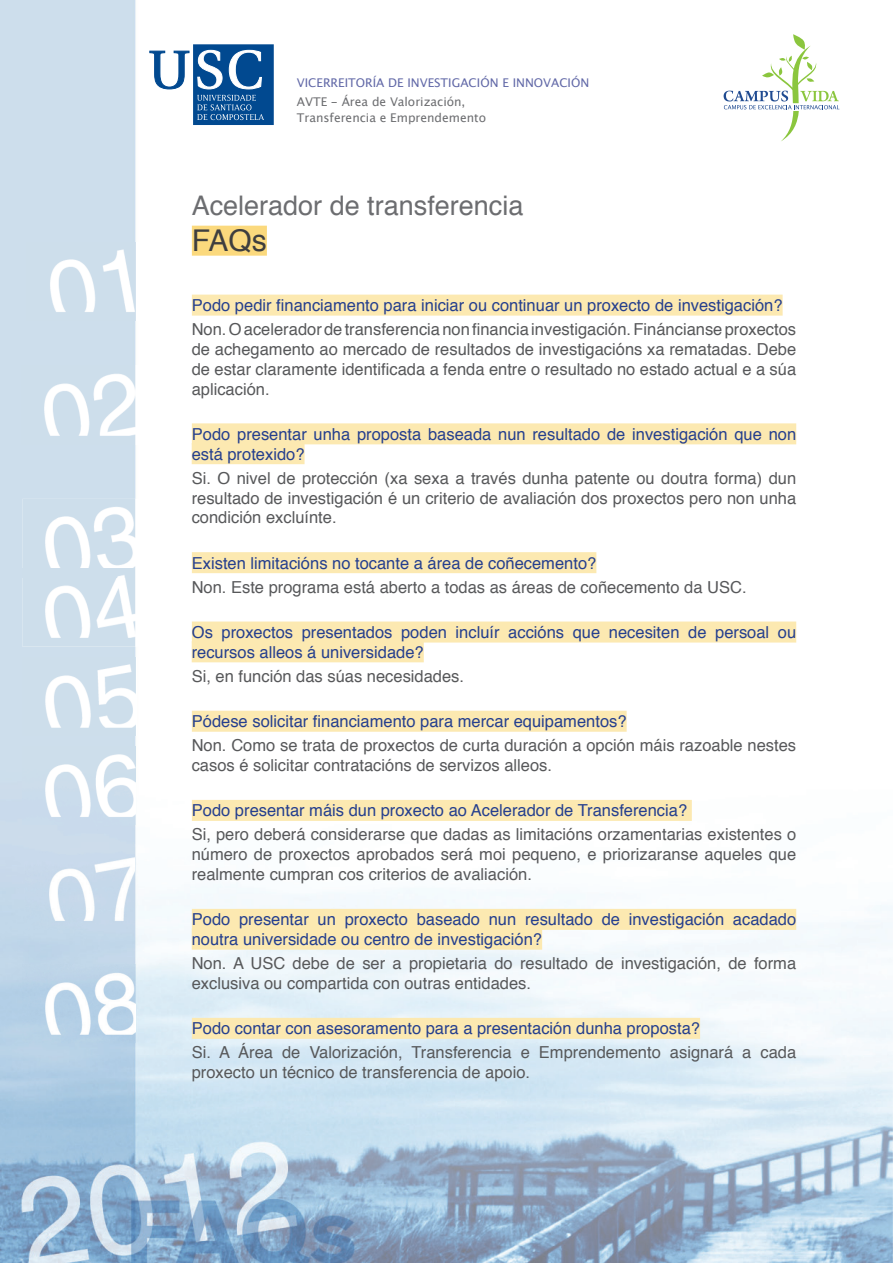
<style>
.page{position:relative;width:893px;height:1263px;background:#fff}
.page>*{position:absolute;margin:0;border:0;box-sizing:border-box;transform-origin:0 0}
.t1{font:30px "Helvetica";color:#3e3e3f}
.t2{font:27px "Helvetica";color:#6c6d70}
.t3{font:16.5px/19.8px "Helvetica";color:#57585a;text-align:justify}
.t4{font:16.5px/19.8px "Helvetica";color:#253f8e}
.t5{font:12px/16.2px "Lucida Grande";color:#6c6d70}
.t6{font:12px "Lucida Grande";color:#6168a7}
</style>
<div class="page">
<img style="left:0;top:0;width:893px;height:1263px">
<div style="left:193px;top:44px;width:81px;height:81px;background:#014990"></div>
<svg style="left:150px;top:51px;width:40px;height:38px"></svg>
<svg style="left:197px;top:50px;width:26px;height:39px"></svg>
<svg style="left:229px;top:50px;width:33px;height:39px"></svg>
<svg style="left:197px;top:95px;width:67px;height:25px"></svg>
<svg style="left:724px;top:34px;width:115px;height:107px"></svg>
<div style="left:192px;top:295px;width:591px;height:21px;background:#fce9b1"></div>
<div style="left:192px;top:423px;width:604px;height:21px;background:#fce9b1"></div>
<div style="left:192px;top:443px;width:113px;height:21px;background:#fce9b1"></div>
<div style="left:192px;top:552px;width:404px;height:21px;background:#fce9b1"></div>
<div style="left:192px;top:621px;width:604px;height:21px;background:#fce9b1"></div>
<div style="left:192px;top:641px;width:232px;height:21px;background:#fce9b1"></div>
<div style="left:192px;top:711px;width:435px;height:21px;background:#fce9b1"></div>
<div style="left:192px;top:800px;width:500px;height:21px;background:#fce9b1"></div>
<div style="left:192px;top:909px;width:604px;height:21px;background:#fce9b1"></div>
<div style="left:192px;top:929px;width:350px;height:21px;background:#fce9b1"></div>
<div style="left:192px;top:1018px;width:508px;height:21px;background:#fce9b1"></div>
<img style="left:27px;top:242px;width:130px;height:79px">
<img style="left:21px;top:366px;width:130px;height:78px">
<img style="left:22px;top:499px;width:130px;height:69px">
<img style="left:22px;top:577px;width:130px;height:69px">
<img style="left:22px;top:568px;width:130px;height:9px">
<img style="left:22px;top:657px;width:114px;height:79px">
<img style="left:22px;top:746px;width:114px;height:79px">
<img style="left:26px;top:851px;width:109px;height:79px">
<img style="left:22px;top:964px;width:113px;height:79px">
<div style="left:192px;top:226px;width:75px;height:30px;background:#fbd97d"></div>
<p class="t6" style="left:297px;top:75px;width:294px">VICERREITORÍA DE INVESTIGACIÓN E INNOVACIÓN</p>
<p class="t5" style="left:297px;top:94px;width:191px">AVTE - Área de Valorización,<br>Transferencia e Emprendemento</p>
<h2 class="t2" style="left:192px;top:185px;width:333px">Acelerador de transferencia</h2>
<h1 class="t1" style="left:192px;top:217px;width:77px">FAQs</h1>
<p class="t4" style="left:192px;top:296px;width:592px">Podo pedir financiamento para iniciar ou continuar un proxecto de investigación?</p>
<p class="t3" style="left:192px;top:320px;width:606px">Non. O acelerador de transferencia non financia investigación. Fináncianse proxectos de achegamento ao mercado de resultados de investigacións xa rematadas. Debe de estar claramente identificada a fenda entre o resultado no estado actual e a súa aplicación.</p>
<p class="t4" style="left:192px;top:425px;width:606px">Podo presentar unha proposta baseada nun resultado de investigación que non está protexido?</p>
<p class="t3" style="left:192px;top:469px;width:606px">Si. O nivel de protección (xa sexa a través dunha patente ou doutra forma) dun resultado de investigación é un criterio de avaliación dos proxectos pero non unha condición excluínte.</p>
<p class="t4" style="left:192px;top:553px;width:406px">Existen limitacións no tocante a área de coñecemento?</p>
<p class="t3" style="left:192px;top:577px;width:556px">Non. Este programa está aberto a todas as áreas de coñecemento da USC.</p>
<p class="t4" style="left:192px;top:623px;width:606px">Os proxectos presentados poden incluír accións que necesiten de persoal ou recursos alleos á universidade?</p>
<p class="t3" style="left:192px;top:667px;width:274px">Si, en función das súas necesidades.</p>
<p class="t4" style="left:192px;top:712px;width:436px">Pódese solicitar financiamento para mercar equipamentos?</p>
<p class="t3" style="left:192px;top:736px;width:606px">Non. Como se trata de proxectos de curta duración a opción máis razoable nestes casos é solicitar contratacións de servizos alleos.</p>
<p class="t4" style="left:192px;top:801px;width:497px">Podo presentar máis dun proxecto ao Acelerador de Transferencia?</p>
<p class="t3" style="left:192px;top:825px;width:606px">Si, pero deberá considerarse que dadas as limitacións orzamentarias existentes o número de proxectos aprobados será moi pequeno, e priorizaranse aqueles que realmente cumpran cos criterios de avaliación.</p>
<p class="t4" style="left:192px;top:910px;width:606px">Podo presentar un proxecto baseado nun resultado de investigación acadado noutra universidade ou centro de investigación?</p>
<p class="t3" style="left:192px;top:954px;width:606px">Non. A USC debe de ser a propietaria do resultado de investigación, de forma exclusiva ou compartida con outras entidades.</p>
<p class="t4" style="left:192px;top:1019px;width:510px">Podo contar con asesoramento para a presentación dunha proposta?</p>
<p class="t3" style="left:192px;top:1043px;width:606px">Si. A Área de Valorización, Transferencia e Emprendemento asignará a cada proxecto un técnico de transferencia de apoio.</p>
</div>
